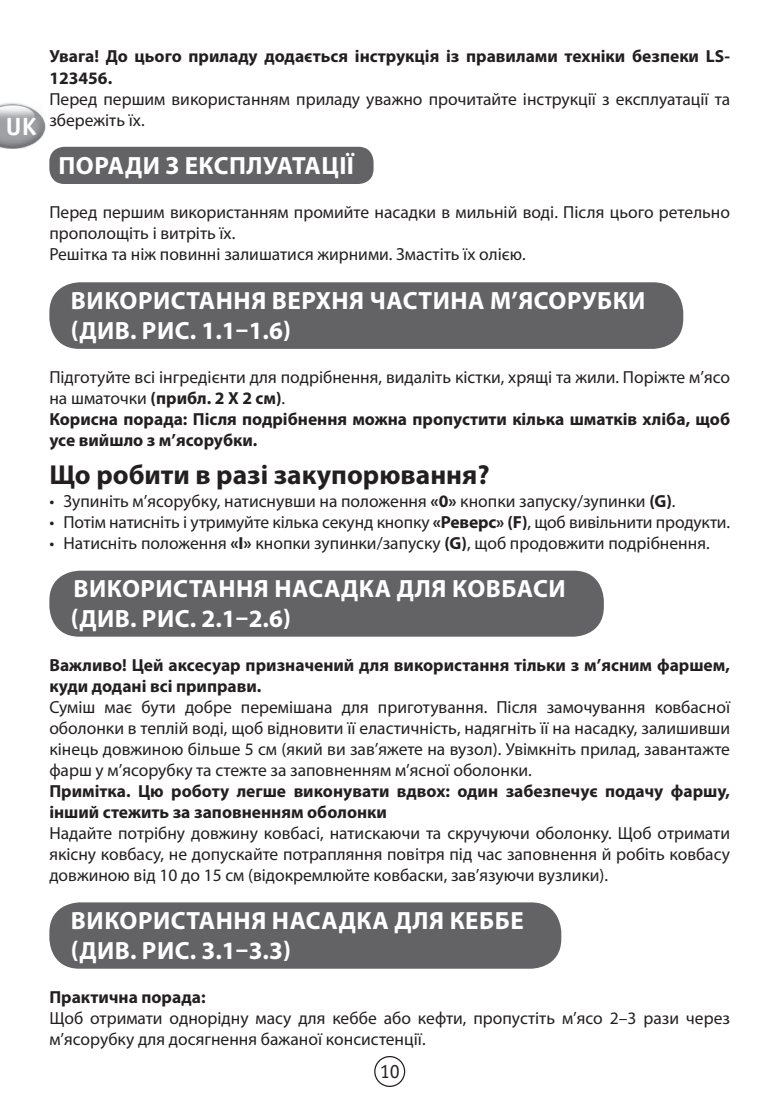
<style>
.page{position:relative;width:778px;height:1106px;background:#fff}
.page>*{position:absolute;margin:0;border:0;box-sizing:border-box;transform-origin:0 0}
.t1{font:700 27.5px "Myriad Pro";color:#231f20}
.t2{font:700 25px/30px "Myriad Pro";letter-spacing:.02em;color:#fff}
.t3{font:700 25px "Officina Sans";color:#fff}
.t4{font:20px "Officina Sans";color:#231f20}
.t5{font:17.5px/21px "Myriad Pro";color:#231f20}
.t6{font:700 17.5px/21px "Myriad Pro";color:#231f20}
.s1{font-weight:400}
.s2{font-weight:700}
</style>
<div class="page">
<div style="left:374px;top:1056px;width:31px;height:31px;border:1px solid #231f20;border-radius:50%"></div>
<img style="left:0;top:103px;width:45px;height:45px">
<div style="left:49px;top:147px;width:324px;height:37px;background:#636366;border-radius:15px"></div>
<div style="left:49px;top:282px;width:634px;height:67px;background:#636366;border-radius:30px"></div>
<div style="left:49px;top:571px;width:555px;height:65px;background:#636366;border-radius:30px"></div>
<div style="left:49px;top:902px;width:512px;height:66px;background:#636366;border-radius:30px"></div>
<h2 class="t3" style="left:6px;top:110px;width:32px">UK</h2>
<p class="t6" style="left:49px;top:46px;width:682px">Увага! До цього приладу додається інструкція із правилами техніки безпеки LS-<br>123456.</p>
<p class="t5" style="left:49px;top:88px;width:682px">Перед першим використанням приладу уважно прочитайте інструкції з експлуатації та збережіть їх.</p>
<h2 class="t2" style="left:58px;top:150px;width:297px">ПОРАДИ З ЕКСПЛУАТАЦІЇ</h2>
<p class="t5" style="left:49px;top:202px;width:682px">Перед першим використанням промийте насадки в мильній воді. Після цього ретельно прополощіть і витріть їх.<br>Решітка та ніж повинні залишатися жирними. Змастіть їх олією.</p>
<h2 class="t2" style="left:71px;top:285px;width:576px">ВИКОРИСТАННЯ ВЕРХНЯ ЧАСТИНА М’ЯСОРУБКИ (ДИВ. РИС. 1.1–1.6)</h2>
<p class="t6" style="left:49px;top:366px;width:682px"><span class="s1">Підготуйте всі інгредієнти для подрібнення, видаліть кістки, хрящі та жили. Поріжте м’ясо на шматочки</span> (прибл. 2 X 2 см)<span class="s1">.<br></span>Корисна порада: Після подрібнення можна пропустити кілька шматків хліба, щоб усе вийшло з м’ясорубки.</p>
<h1 class="t1" style="left:49px;top:457px;width:442px">Що робити в разі закупорювання?</h1>
<p class="t5" style="left:49px;top:491px;width:627px">• Зупиніть м’ясорубку, натиснувши на положення <span class="s2">«0»</span> кнопки запуску/зупинки <span class="s2">(G)</span>.</p>
<p class="t5" style="left:49px;top:512px;width:682px">• Потім натисніть і утримуйте кілька секунд кнопку <span class="s2">«Реверс» (F)</span>, щоб вивільнити продукти.</p>
<p class="t5" style="left:49px;top:533px;width:662px">• Натисніть положення <span class="s2">«I»</span> кнопки зупинки/запуску <span class="s2">(G)</span>, щоб продовжити подрібнення.</p>
<h2 class="t2" style="left:71px;top:573px;width:496px">ВИКОРИСТАННЯ НАСАДКА ДЛЯ КОВБАСИ (ДИВ. РИС. 2.1–2.6)</h2>
<p class="t6" style="left:49px;top:654px;width:682px">Важливо! Цей аксесуар призначений для використання тільки з м’ясним фаршем, куди додані всі приправи.</p>
<p class="t5" style="left:49px;top:696px;width:682px;text-align:justify">Суміш має бути добре перемішана для приготування. Після замочування ковбасної оболонки в теплій воді, щоб відновити її еластичність, надягніть її на насадку, залишивши кінець довжиною більше 5 см (який ви зав’яжете на вузол). Увімкніть прилад, завантажте фарш у м’ясорубку та стежте за заповненням м’ясної оболонки.</p>
<p class="t6" style="left:49px;top:780px;width:682px">Примітка. Цю роботу легше виконувати вдвох: один забезпечує подачу фаршу, інший стежить за заповненням оболонки</p>
<p class="t5" style="left:49px;top:822px;width:682px;text-align:justify">Надайте потрібну довжину ковбасі, натискаючи та скручуючи оболонку. Щоб отримати якісну ковбасу, не допускайте потрапляння повітря під час заповнення й робіть ковбасу довжиною від 10 до 15 см (відокремлюйте ковбаски, зав’язуючи вузлики).</p>
<h2 class="t2" style="left:71px;top:904px;width:454px">ВИКОРИСТАННЯ НАСАДКА ДЛЯ КЕББЕ (ДИВ. РИС. 3.1–3.3)</h2>
<p class="t6" style="left:49px;top:986px;width:158px">Практична порада:</p>
<p class="t5" style="left:49px;top:1007px;width:682px">Щоб отримати однорідну масу для кеббе або кефти, пропустіть м’ясо 2–3 рази через м’ясорубку для досягнення бажаної консистенції.</p>
<p class="t4" style="left:380px;top:1060px;width:21px">10</p>
</div>
